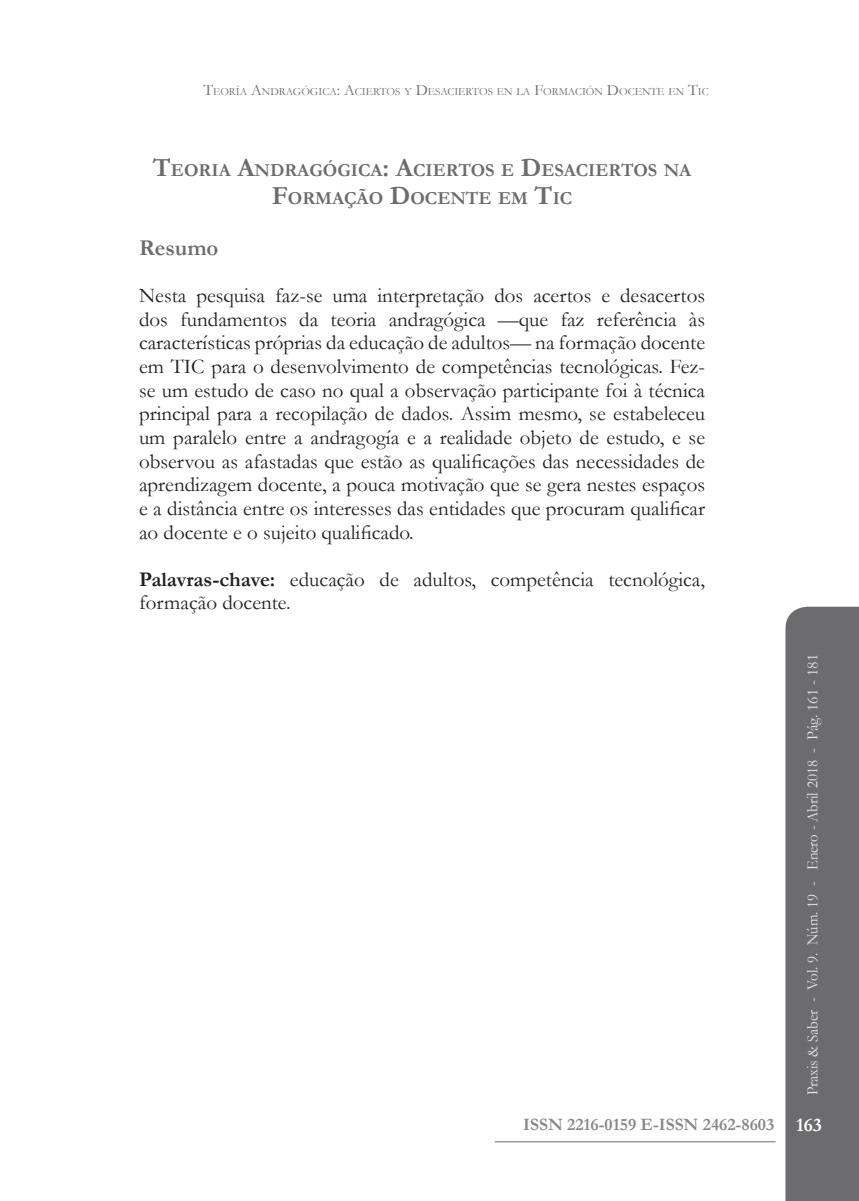
<style>
.page{position:relative;width:859px;height:1201px;background:#fff}
.page>*{position:absolute;margin:0;border:0;box-sizing:border-box;transform-origin:0 0}
.t1{font:700 22.75px "Garamond";color:#6c6c6e}
.t2{font:21px/23.6px "Garamond";color:#231f20;text-align:justify}
.t3{font:21px/23.6px "Garamond";color:#212121}
.t4{font:700 19.25px "Garamond";color:#fff}
.t5{font:700 18.38px/28px "Garamond";color:#6c6c6e;text-align:center}
.t6{font:700 17.5px "Garamond";color:#888}
.t7{font:15.75px "Garamond";color:#e6e7e9;scale:.95 1}
.t8{font:11.03px "Garamond";color:#6c6c6e}
.s1{font-size:15.75px}
.s2{font-size:26.25px}
.s3{font-weight:700;color:#231f20}
.s4{font-weight:700}
</style>
<div class="page">
<div style="left:785px;top:606px;width:73px;height:594px;background:#6c6c6e"></div>
<hr style="left:494px;top:1141px;width:281px;height:1px;background:#6c6c6e">
<p class="t8" style="left:203px;top:84px;width:506px"><span class="s1">T</span>EORÍA <span class="s1">A</span>NDRAGÓGICA<span class="s1">: A</span>CIERTOS Y <span class="s1">D</span>ESACIERTOS EN LA <span class="s1">F</span>ORMACIÓN <span class="s1">D</span>OCENTE EN <span class="s1">T</span>IC</p>
<p class="t5" style="left:153px;top:156px;width:540px"><span class="s2">T</span>EORIA <span class="s2">A</span>NDRAGÓGICA<span class="s2">: A</span>CIERTOS E <span class="s2">D</span>ESACIERTOS NA<br><span class="s2">F</span>ORMAÇÃO <span class="s2">D</span>OCENTE EM <span class="s2">T</span>IC</p>
<p class="t1" style="left:139px;top:232px;width:81px">Resumo</p>
<p class="t2" style="left:139px;top:283px;width:567px">Nesta pesquisa faz-se uma interpretação dos acertos e desacertos dos fundamentos da teoria andragógica —que faz referência às características próprias da educação de adultos— na formação docente em TIC para o desenvolvimento de competências tecnológicas. Fez&shy;se um estudo de caso no qual a observação participante foi à técnica principal para a recopilação de dados. Assim mesmo, se estabeleceu um paralelo entre a andragogía e a realidade objeto de estudo, e se observou as afastadas que estão as qualificações das necessidades de aprendizagem docente, a pouca motivação que se gera nestes espaços e a distância entre os interesses das entidades que procuram qualificar ao docente e o sujeito qualificado.</p>
<p class="t3" style="left:139px;top:567px;width:567px"><span class="s3">Palavras-chave</span><span class="s4">:</span> educação de adultos, competência tecnológica, formação docente.</p>
<p class="t6" style="left:523px;top:1112px;width:252px">ISSN 2216-0159 E-ISSN 2462-8603</p>
<p class="t7" style="left:801px;top:1095px;width:466px;rotate:-90deg">Praxis &amp; Saber - Vol. 9. Núm. 19 - Enero - Abril 2018 - Pág. 161 - 181</p>
<p class="t4" style="left:795px;top:1112px;width:27px">163</p>
</div>
